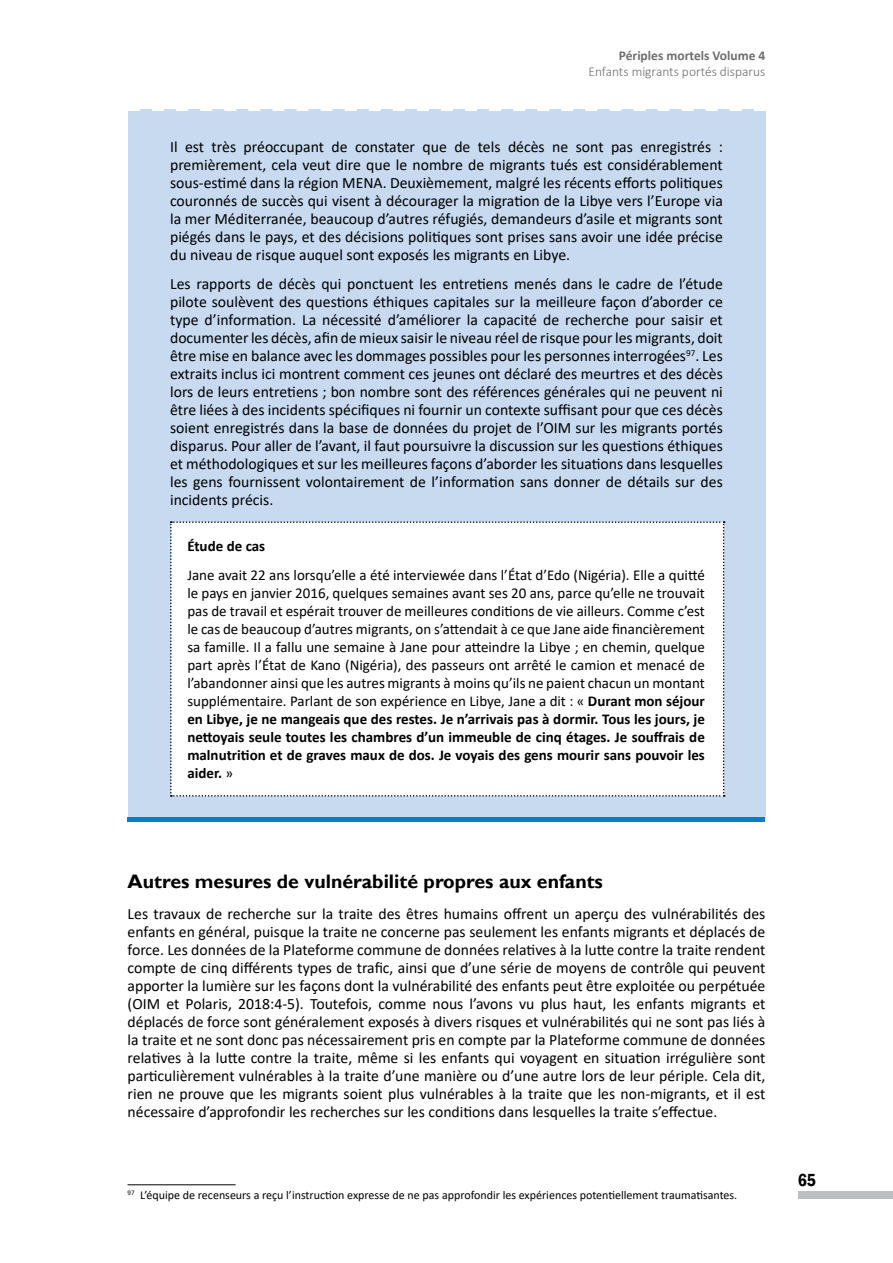
<style>
.page{position:relative;width:893px;height:1263px;background:#fff}
.page>*{position:absolute;margin:0;border:0;box-sizing:border-box;transform-origin:0 0}
.t1{font:700 19.5px "Gill Sans";color:#000}
.t2{font:600 condensed 18px "Franklin Gothic";color:#000}
.t3{font:15.75px/18px "Calibri";color:#000;text-align:justify}
.t4{font:15px/18px "Calibri";color:#000;text-align:justify}
.t5{font:700 15px "Calibri";color:#000}
.t6{font:300 13.5px "Calibri";color:#6d6e71}
.t7{font:700 13.5px "Calibri";color:#6d6e71}
.t8{font:12px "Calibri";color:#000}
.s1{font-weight:700}
</style>
<div class="page">
<div style="left:798px;top:1191px;width:95px;height:8px;background:#bcbec0"></div>
<div style="left:128px;top:109px;width:638px;height:709px;background:#c7daf0"></div>
<div style="left:170px;top:521px;width:555px;height:276px;background:#fff"></div>
<hr style="left:128px;top:1184px;width:108px;height:1px;background:#000">
<hr style="left:128px;top:817px;width:637px;height:4px;background:#007ec6">
<svg style="left:128px;top:109px;width:638px;height:2px"></svg>
<p class="t7" style="left:619px;top:46px;width:148px">Périples mortels Volume 4</p>
<p class="t6" style="left:588px;top:63px;width:179px">Enfants migrants portés disparus</p>
<p class="t3" style="left:170px;top:138px;width:554px">Il est très préoccupant de constater que de tels décès ne sont pas enregistrés : premièrement, cela veut dire que le nombre de migrants tués est considérablement sous-estimé dans la région MENA. Deuxièmement, malgré les récents efforts politiques couronnés de succès qui visent à décourager la migration de la Libye vers l’Europe via la mer Méditerranée, beaucoup d’autres réfugiés, demandeurs d’asile et migrants sont piégés dans le pays, et des décisions politiques sont prises sans avoir une idée précise du niveau de risque auquel sont exposés les migrants en Libye.</p>
<p class="t3" style="left:170px;top:274px;width:554px">Les rapports de décès qui ponctuent les entretiens menés dans le cadre de l’étude pilote soulèvent des questions éthiques capitales sur la meilleure façon d’aborder ce type d’information. La nécessité d’améliorer la capacité de recherche pour saisir et documenter les décès, afin de mieux saisir le niveau réel de risque pour les migrants, doit être mise en balance avec les dommages possibles pour les personnes interrogées<sup>97</sup>. Les extraits inclus ici montrent comment ces jeunes ont déclaré des meurtres et des décès lors de leurs entretiens ; bon nombre sont des références générales qui ne peuvent ni être liées à des incidents spécifiques ni fournir un contexte suffisant pour que ces décès soient enregistrés dans la base de données du projet de l’OIM sur les migrants portés disparus. Pour aller de l’avant, il faut poursuivre la discussion sur les questions éthiques et méthodologiques et sur les meilleures façons d’aborder les situations dans lesquelles les gens fournissent volontairement de l’information sans donner de détails sur des incidents précis.</p>
<p class="t5" style="left:187px;top:536px;width:79px">Étude de cas</p>
<p class="t4" style="left:187px;top:566px;width:519px">Jane avait 22 ans lorsqu’elle a été interviewée dans l’État d’Edo (Nigéria). Elle a quitté le pays en janvier 2016, quelques semaines avant ses 20 ans, parce qu’elle ne trouvait pas de travail et espérait trouver de meilleures conditions de vie ailleurs. Comme c’est le cas de beaucoup d’autres migrants, on s’attendait à ce que Jane aide financièrement sa famille. Il a fallu une semaine à Jane pour atteindre la Libye ; en chemin, quelque part après l’État de Kano (Nigéria), des passeurs ont arrêté le camion et menacé de l’abandonner ainsi que les autres migrants à moins qu’ils ne paient chacun un montant supplémentaire. Parlant de son expérience en Libye, Jane a dit : « <span class="s1">Durant mon séjour en Libye, je ne mangeais que des restes. Je n’arrivais pas à dormir. Tous les jours, je nettoyais seule toutes les chambres d’un immeuble de cinq étages. Je souffrais de malnutrition et de graves maux de dos. Je voyais des gens mourir sans pouvoir les aider.</span> »</p>
<p class="t1" style="left:128px;top:869px;width:477px">Autres mesures de vulnérabilité propres aux enfants</p>
<p class="t3" style="left:128px;top:904px;width:639px">Les travaux de recherche sur la traite des êtres humains offrent un aperçu des vulnérabilités des enfants en général, puisque la traite ne concerne pas seulement les enfants migrants et déplacés de force. Les données de la Plateforme commune de données relatives à la lutte contre la traite rendent compte de cinq différents types de trafic, ainsi que d’une série de moyens de contrôle qui peuvent apporter la lumière sur les façons dont la vulnérabilité des enfants peut être exploitée ou perpétuée (OIM et Polaris, 2018:4-5). Toutefois, comme nous l’avons vu plus haut, les enfants migrants et déplacés de force sont généralement exposés à divers risques et vulnérabilités qui ne sont pas liés à la traite et ne sont donc pas nécessairement pris en compte par la Plateforme commune de données relatives à la lutte contre la traite, même si les enfants qui voyagent en situation irrégulière sont particulièrement vulnérables à la traite d’une manière ou d’une autre lors de leur périple. Cela dit, rien ne prouve que les migrants soient plus vulnérables à la traite que les non-migrants, et il est nécessaire d’approfondir les recherches sur les conditions dans lesquelles la traite s’effectue.</p>
<p class="t8" style="left:128px;top:1187px;width:611px"><sup>97</sup> L’équipe de recenseurs a reçu l’instruction expresse de ne pas approfondir les expériences potentiellement traumatisantes.</p>
<p class="t2" style="left:798px;top:1168px;width:20px">65</p>
</div>
